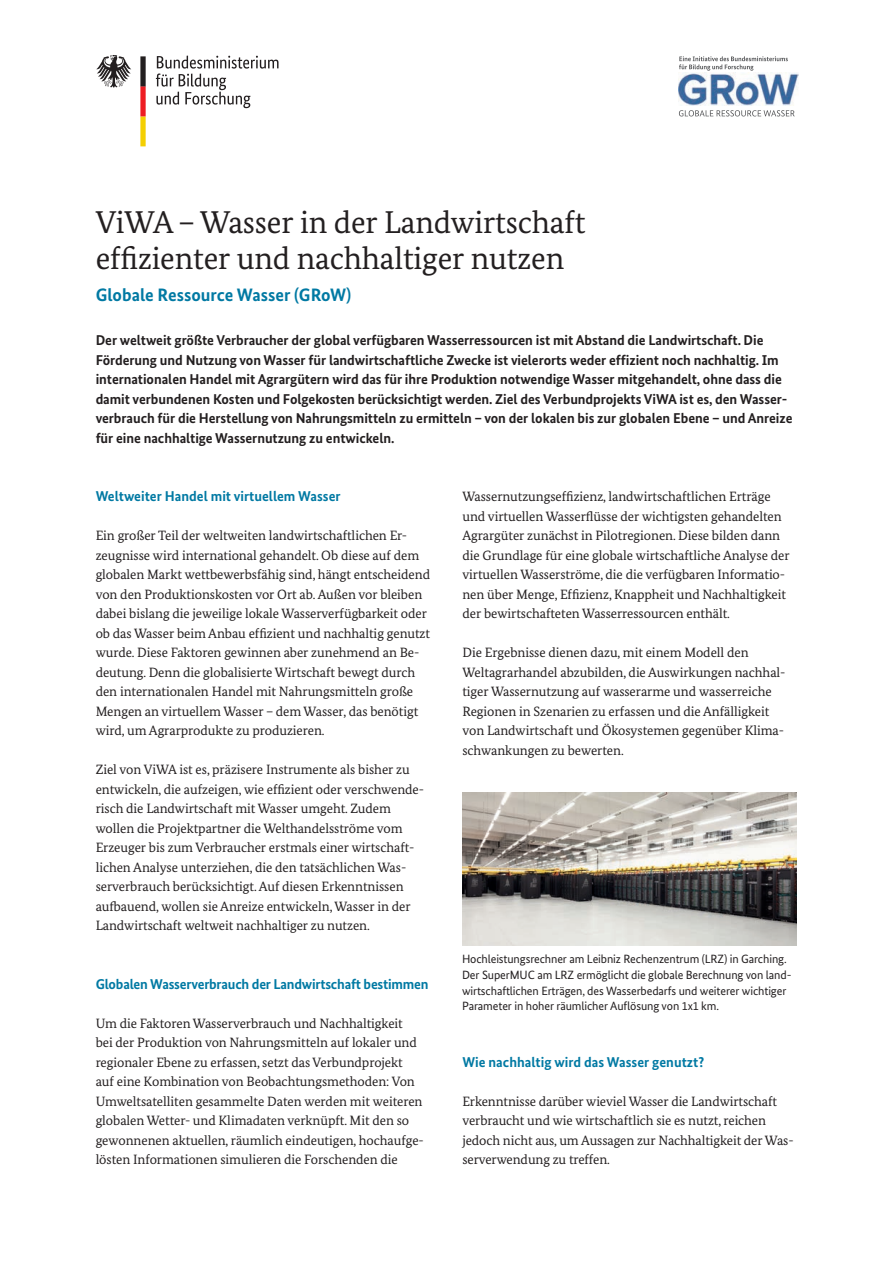
<style>
.page{position:relative;width:893px;height:1263px;background:#fff}
.page>*{position:absolute;margin:0;border:0;box-sizing:border-box;transform-origin:0 0}
.t1{font:31.5px/36px "Bundes Serif";letter-spacing:-.005em;color:#231f20}
.t2{font:700 18px "Bundes Sans";color:#0079a3}
.t3{font:700 14.25px/19.5px "Bundes Sans";letter-spacing:-.005em;color:#231f20}
.t4{font:700 14.25px "Bundes Sans";color:#0079a3}
.t5{font:13.5px/19.5px "Bundes Serif";letter-spacing:-.005em;color:#231f20}
.t6{font:12px/15.8px "Bundes Sans";letter-spacing:-.01em;color:#231f20}
</style>
<div class="page">
<img style="left:462px;top:792px;width:335px;height:153px">
<svg style="left:156px;top:56px;width:122px;height:52px"></svg>
<svg style="left:96px;top:55px;width:35px;height:33px"></svg>
<svg style="left:140px;top:56px;width:6px;height:90px"></svg>
<svg style="left:679px;top:110px;width:116px;height:6px"></svg>
<svg style="left:679px;top:56px;width:109px;height:15px"></svg>
<img style="left:678px;top:72px;width:120px;height:33px">
<h1 class="t1" style="left:96px;top:204px;width:491px">ViWA – Wasser in der Landwirtschaft effizienter und nachhaltiger nutzen</h1>
<h2 class="t2" style="left:96px;top:284px;width:257px">Globale Ressource Wasser (GRoW)</h2>
<p class="t3" style="left:96px;top:330px;width:698px">Der weltweit größte Verbraucher der global verfügbaren Wasserressourcen ist mit Abstand die Landwirtschaft. Die Förderung und Nutzung von Wasser für landwirtschaftliche Zwecke ist vielerorts weder effizient noch nachhaltig. Im internationalen Handel mit Agrargütern wird das für ihre Produktion notwendige Wasser mitgehandelt, ohne dass die damit verbundenen Kosten und Folgekosten berücksichtigt werden. Ziel des Verbundprojekts ViWA ist es, den Wasser&shy;verbrauch für die Herstellung von Nahrungsmitteln zu ermitteln – von der lokalen bis zur globalen Ebene – und Anreize für eine nachhaltige Wassernutzung zu entwickeln.</p>
<p class="t4" style="left:96px;top:488px;width:246px">Weltweiter Handel mit virtuellem Wasser</p>
<p class="t5" style="left:96px;top:526px;width:336px">Ein großer Teil der weltweiten landwirtschaftlichen Er&shy;zeugnisse wird international gehandelt. Ob diese auf dem globalen Markt wettbewerbsfähig sind, hängt entscheidend von den Produktionskosten vor Ort ab. Außen vor bleiben dabei bislang die jeweilige lokale Wasserverfügbarkeit oder ob das Wasser beim Anbau effizient und nachhaltig genutzt wurde. Diese Faktoren gewinnen aber zunehmend an Be&shy;deutung. Denn die globalisierte Wirtschaft bewegt durch den internationalen Handel mit Nahrungsmitteln große Mengen an virtuellem Wasser – dem Wasser, das benötigt wird, um Agrarprodukte zu produzieren.</p>
<p class="t5" style="left:96px;top:760px;width:330px">Ziel von ViWA ist es, präzisere Instrumente als bisher zu entwickeln, die aufzeigen, wie effizient oder verschwende&shy;risch die Landwirtschaft mit Wasser umgeht. Zudem wollen die Projektpartner die Welthandelsströme vom Erzeuger bis zum Verbraucher erstmals einer wirtschaft&shy;lichen Analyse unterziehen, die den tatsächlichen Was&shy;serverbrauch berücksichtigt. Auf diesen Erkenntnissen aufbauend, wollen sie Anreize entwickeln, Wasser in der Landwirtschaft weltweit nachhaltiger zu nutzen.</p>
<p class="t4" style="left:96px;top:975px;width:334px">Globalen Wasserverbrauch der Landwirtschaft bestimmen</p>
<p class="t5" style="left:96px;top:1013px;width:330px">Um die Faktoren Wasserverbrauch und Nachhaltigkeit<br>bei der Produktion von Nahrungsmitteln auf lokaler und regionaler Ebene zu erfassen, setzt das Verbundprojekt auf eine Kombination von Beobachtungsmethoden: Von Umweltsatelliten gesammelte Daten werden mit weiteren globalen Wetter- und Klimadaten verknüpft. Mit den so gewonnenen aktuellen, räumlich eindeutigen, hochaufge&shy;lösten Informationen simulieren die Forschenden die</p>
<p class="t5" style="left:462px;top:487px;width:329px">Wassernutzungseffizienz, landwirtschaftlichen Erträge und virtuellen Wasserflüsse der wichtigsten gehandelten Agrargüter zunächst in Pilotregionen. Diese bilden dann die Grundlage für eine globale wirtschaftliche Analyse der virtuellen Wasserströme, die die verfügbaren Informatio&shy;nen über Menge, Effizienz, Knappheit und Nachhaltigkeit der bewirtschafteten Wasserressourcen enthält.</p>
<p class="t5" style="left:462px;top:643px;width:325px">Die Ergebnisse dienen dazu, mit einem Modell den Weltagrarhandel abzubilden, die Auswirkungen nachhal&shy;tiger Wassernutzung auf wasserarme und wasserreiche Regionen in Szenarien zu erfassen und die Anfälligkeit von Landwirtschaft und Ökosystemen gegenüber Klima&shy;schwankungen zu bewerten.</p>
<p class="t6" style="left:462px;top:951px;width:331px">Hochleistungsrechner am Leibniz Rechenzentrum (LRZ) in Garching.<br>Der SuperMUC am LRZ ermöglicht die globale Berechnung von land&shy;wirtschaftlichen Erträgen, des Wasserbedarfs und weiterer wichtiger Parameter in hoher räumlicher Auflösung von 1x1 km.</p>
<p class="t4" style="left:462px;top:1053px;width:243px">Wie nachhaltig wird das Wasser genutzt?</p>
<p class="t5" style="left:462px;top:1091px;width:333px">Erkenntnisse darüber wieviel Wasser die Landwirtschaft verbraucht und wie wirtschaftlich sie es nutzt, reichen jedoch nicht aus, um Aussagen zur Nachhaltigkeit der Was&shy;serverwendung zu treffen.</p>
</div>
